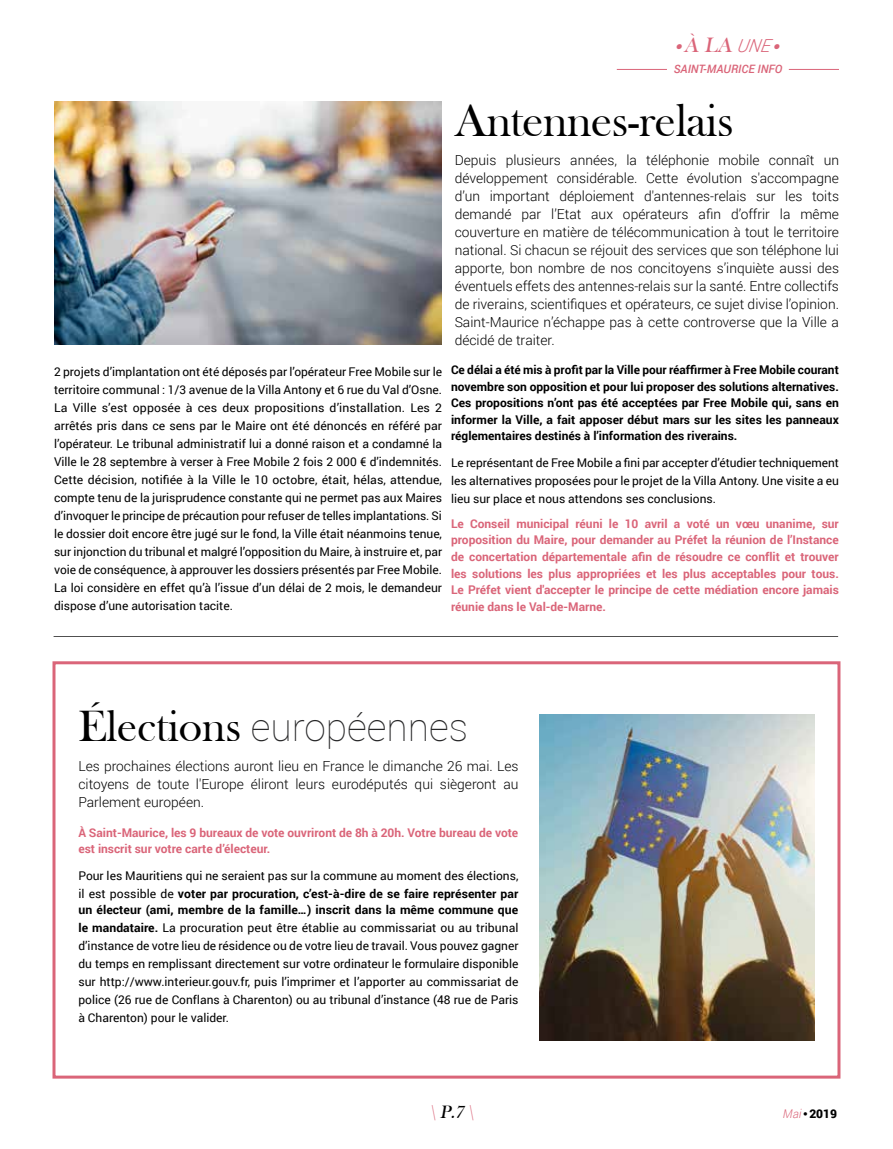
<style>
.page{position:relative;width:893px;height:1149px;background:#fff}
.page>*{position:absolute;margin:0;border:0;box-sizing:border-box;transform-origin:0 0}
.t1{font:46.95px "Bask Old Face";letter-spacing:-.01em;color:#000}
.t2{font:100 39px "Roboto";color:#282829}
.t3{font:italic 21.3px "Bask Old Face";color:#da6579}
.t4{font:italic 18.45px "Bask Old Face";color:#000}
.t5{font:300 13.8px/18px "Roboto";color:#000;text-align:justify}
.t6{font:12px/18px "Roboto";color:#000;text-align:justify}
.t7{font:700 12px/16.5px "Roboto";color:#da6579;text-align:justify}
.t8{font:700 12px/16.5px "Roboto";color:#000;text-align:justify}
.t9{font:900 12px "Roboto";color:#000}
.t10{font:italic 500 11.55px "Roboto";color:#da6579}
.t11{font:italic 6.9px "Zapf Dingbats ITC";color:#da6579}
.s1{font-family:"Roboto";font-weight:300;font-size:17.85px}
.s2{font-family:"Bask Old Face";font-weight:400;font-size:45px;color:#000}
.s3{font-weight:700}
.s4{color:#da6579}
.s5{font-weight:300;font-style:italic;color:#da6579}
.s6{font-family:"Bask Old Face";font-weight:400}
</style>
<div class="page">
<div style="left:52px;top:661px;width:788px;height:417px;border:3px solid #da6579"></div>
<img style="left:54px;top:101px;width:388px;height:243px">
<hr style="left:54px;top:635px;width:784px;height:1px;background:#000">
<hr style="left:617px;top:69px;width:50px;height:1px;background:#da6579">
<hr style="left:789px;top:69px;width:50px;height:1px;background:#da6579">
<img style="left:539px;top:714px;width:276px;height:325px">
<h3 class="t3" style="left:676px;top:33px;width:95px">● À LA <span class="s1">UNE</span></h3>
<p class="t11" style="left:774px;top:43px;width:8px">●</p>
<p class="t10" style="left:674px;top:61px;width:110px">SAINT-MAURICE INFO</p>
<h1 class="t1" style="left:455px;top:94px;width:280px">Antennes-relais</h1>
<p class="t5" style="left:455px;top:151px;width:386px">Depuis plusieurs années, la téléphonie mobile connaît un développement considérable. Cette évolution s'accompagne d’un important déploiement d'antennes-relais sur les toits demandé par l’Etat aux opérateurs afin d’offrir la même couverture en matière de télécommunication à tout le territoire national. Si chacun se réjouit des services que son téléphone lui apporte, bon nombre de nos concitoyens s’inquiète aussi des éventuels effets des antennes-relais sur la santé. Entre collectifs de riverains, scientifiques et opérateurs, ce sujet divise l’opinion.<br>Saint-Maurice n’échappe pas à cette controverse que la Ville a décidé de traiter.</p>
<p class="t6" style="left:54px;top:362px;width:389px">2 projets d’implantation ont été déposés par l’opérateur Free Mobile sur le territoire communal : 1/3 avenue de la Villa Antony et 6 rue du Val d’Osne.<br>La Ville s’est opposée à ces deux propositions d’installation. Les 2 arrêtés pris dans ce sens par le Maire ont été dénoncés en référé par l’opérateur. Le tribunal administratif lui a donné raison et a condamné la Ville le 28 septembre à verser à Free Mobile 2 fois 2 000 € d’indemnités.<br>Cette décision, notifiée à la Ville le 10 octobre, était, hélas, attendue, compte tenu de la jurisprudence constante qui ne permet pas aux Maires d’invoquer le principe de précaution pour refuser de telles implantations. Si le dossier doit encore être jugé sur le fond, la Ville était néanmoins tenue, sur injonction du tribunal et malgré l’opposition du Maire, à instruire et, par voie de conséquence, à approuver les dossiers présentés par Free Mobile.<br>La loi considère en effet qu’à l’issue d’un délai de 2 mois, le demandeur dispose d’une autorisation tacite.</p>
<p class="t8" style="left:451px;top:361px;width:389px">Ce délai a été mis à profit par la Ville pour réaffirmer à Free Mobile courant novembre son opposition et pour lui proposer des solutions alternatives.<br>Ces propositions n’ont pas été acceptées par Free Mobile qui, sans en informer la Ville, a fait apposer début mars sur les sites les panneaux réglementaires destinés à l’information des riverains.</p>
<p class="t6" style="left:451px;top:453px;width:389px">Le représentant de Free Mobile a fini par accepter d’étudier techniquement les alternatives proposées pour le projet de la Villa Antony. Une visite a eu lieu sur place et nous attendons ses conclusions.</p>
<p class="t7" style="left:451px;top:515px;width:389px">Le Conseil municipal réuni le 10 avril a voté un vœu unanime, sur proposition du Maire, pour demander au Préfet la réunion de l’Instance de concertation départementale afin de résoudre ce conflit et trouver les solutions les plus appropriées et les plus acceptables pour tous.<br>Le Préfet vient d'accepter le principe de cette médiation encore jamais réunie dans le Val-de-Marne.</p>
<h2 class="t2" style="left:78px;top:699px;width:391px"><span class="s2">Élections</span> européennes</h2>
<p class="t5" style="left:78px;top:756px;width:442px">Les prochaines élections auront lieu en France le dimanche 26 mai. Les citoyens de toute l'Europe éliront leurs eurodéputés qui siègeront au Parlement européen.</p>
<p class="t7" style="left:78px;top:823px;width:441px">À Saint-Maurice, les 9 bureaux de vote ouvriront de 8h à 20h. Votre bureau de vote est inscrit sur votre carte d’électeur.</p>
<p class="t6" style="left:78px;top:865px;width:441px">Pour les Mauritiens qui ne seraient pas sur la commune au moment des élections, il est possible de <span class="s3">voter par procuration, c’est-à-dire de se faire représenter par</span></p>
<p class="t6" style="left:78px;top:900px;width:442px"><span class="s3">un électeur (ami, membre de la famille…) inscrit dans la même commune que le mandataire.</span> La procuration peut être établie au commissariat ou au tribunal d’instance de votre lieu de résidence ou de votre lieu de travail. Vous pouvez gagner du temps en remplissant directement sur votre ordinateur le formulaire disponible sur http://www.interieur.gouv.fr, puis l’imprimer et l’apporter au commissariat de police (26 rue de Conflans à Charenton) ou au tribunal d’instance (48 rue de Paris à Charenton) pour le valider.</p>
<h3 class="t4" style="left:430px;top:1101px;width:45px"><span class="s4">\</span> P.7<span class="s4">\</span></h3>
<p class="t9" style="left:783px;top:1104px;width:56px"><span class="s5">Mai</span><span class="s6">•</span>2019</p>
</div>
